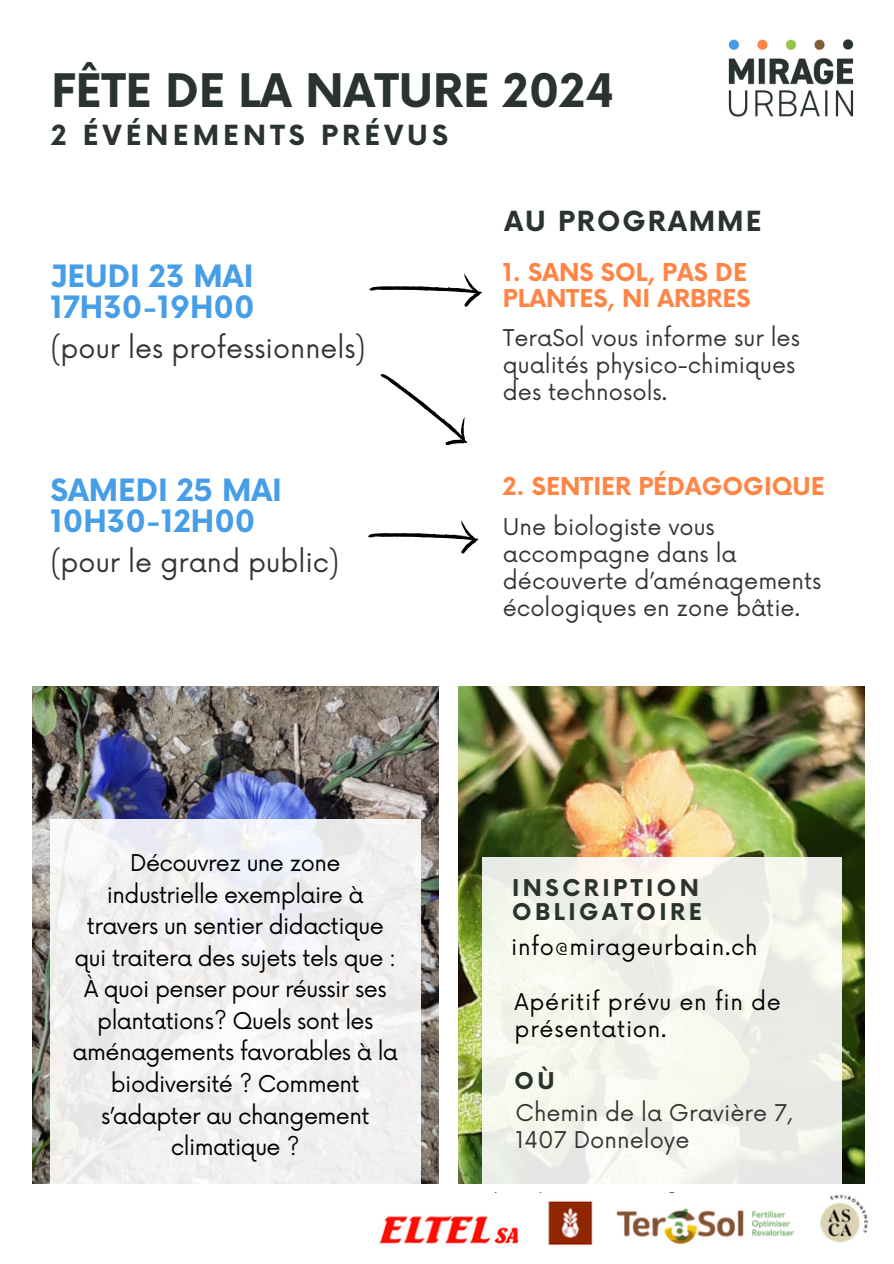
<style>
.page{position:relative;width:894px;height:1264px;background:#fff}
.page>*{position:absolute;margin:0;border:0;box-sizing:border-box;transform-origin:0 0}
.t1{font:700 45px "Now";color:#2a332e}
.t2{font:700 30px/31.5px "Now";color:#459ee7}
.t3{font:27px "Now";color:#343434}
.t4{font:700 27px "Now";letter-spacing:.155em;color:#2a332e}
.t5{font:700 27px "Now";letter-spacing:.075em;color:#2a332e}
.t6{font:700 24px/25.8px "Now";color:#ff8547}
.t7{font:22.5px/31.5px "Now";letter-spacing:-.025em;color:#000;text-align:center}
.t8{font:22.5px/27px "Now";color:#343434}
.t9{font:22.5px/27px "Now";letter-spacing:.03em;color:#000}
.t10{font:700 22.5px/23.7px "Now";letter-spacing:.155em;color:#2a332e}
</style>
<div class="page">
<img style="left:728px;top:39px;width:126px;height:78px">
<img style="left:379px;top:1192px;width:490px;height:54px">
<svg style="left:369px;top:273px;width:113px;height:34px"></svg>
<svg style="left:380px;top:374px;width:87px;height:71px"></svg>
<svg style="left:368px;top:520px;width:111px;height:33px"></svg>
<img style="left:32px;top:686px;width:407px;height:497px">
<div style="left:50px;top:819px;width:371px;height:368px;background:#f2f1f0"></div>
<img style="left:458px;top:686px;width:406px;height:497px">
<div style="left:482px;top:857px;width:359px;height:330px;background:linear-gradient(to bottom,#f3f4eb,#f0f3ec)"></div>
<p class="t1" style="left:51px;top:66px;width:564px">FÊTE DE LA NATURE 2024</p>
<h4 class="t4" style="left:51px;top:121px;width:398px">2 ÉVÉNEMENTS PRÉVUS</h4>
<h4 class="t2" style="left:50px;top:262px;width:206px">JEUDI 23 MAI<br>17H30-19H00</h4>
<p class="t3" style="left:50px;top:333px;width:317px">(pour les professionnels)</p>
<h5 class="t2" style="left:50px;top:476px;width:233px">SAMEDI 25 MAI<br>10H30-12H00</h5>
<p class="t3" style="left:50px;top:547px;width:290px">(pour le grand public)</p>
<p class="t7" style="left:130px;top:848px;width:212px">Découvrez une zone</p>
<p class="t7" style="left:74px;top:880px;width:323px">industrielle exemplaire à travers un sentier didactique qui traitera des sujets tels que :</p>
<p class="t7" style="left:73px;top:974px;width:327px">À quoi penser pour réussir ses plantations? Quels sont les aménagements favorables à la biodiversité ? Comment s’adapter au changement climatique ?</p>
<p class="t5" style="left:504px;top:206px;width:258px">AU PROGRAMME</p>
<p class="t6" style="left:502px;top:261px;width:249px">1. SANS SOL, PAS DE<br>PLANTES, NI ARBRES</p>
<p class="t8" style="left:502px;top:325px;width:298px">TeraSol vous informe sur les qualités physico-chimiques des technosols.</p>
<p class="t6" style="left:502px;top:474px;width:323px">2. SENTIER PÉDAGOGIQUE</p>
<p class="t8" style="left:502px;top:514px;width:320px">Une biologiste vous accompagne dans la découverte d’aménagements écologiques en zone bâtie.</p>
<h5 class="t10" style="left:512px;top:877px;width:191px">INSCRIPTION<br>OBLIGATOIRE</h5>
<p class="t9" style="left:511px;top:934px;width:248px">info@mirageurbain.ch</p>
<h5 class="t9" style="left:514px;top:989px;width:268px">Apéritif prévu en fin de présentation.</h5>
<p class="t10" style="left:514px;top:1070px;width:42px">OÙ</p>
<p class="t8" style="left:515px;top:1100px;width:278px">Chemin de la Gravière 7,</p>
<p class="t8" style="left:515px;top:1127px;width:175px">1407 Donneloye</p>
</div>
